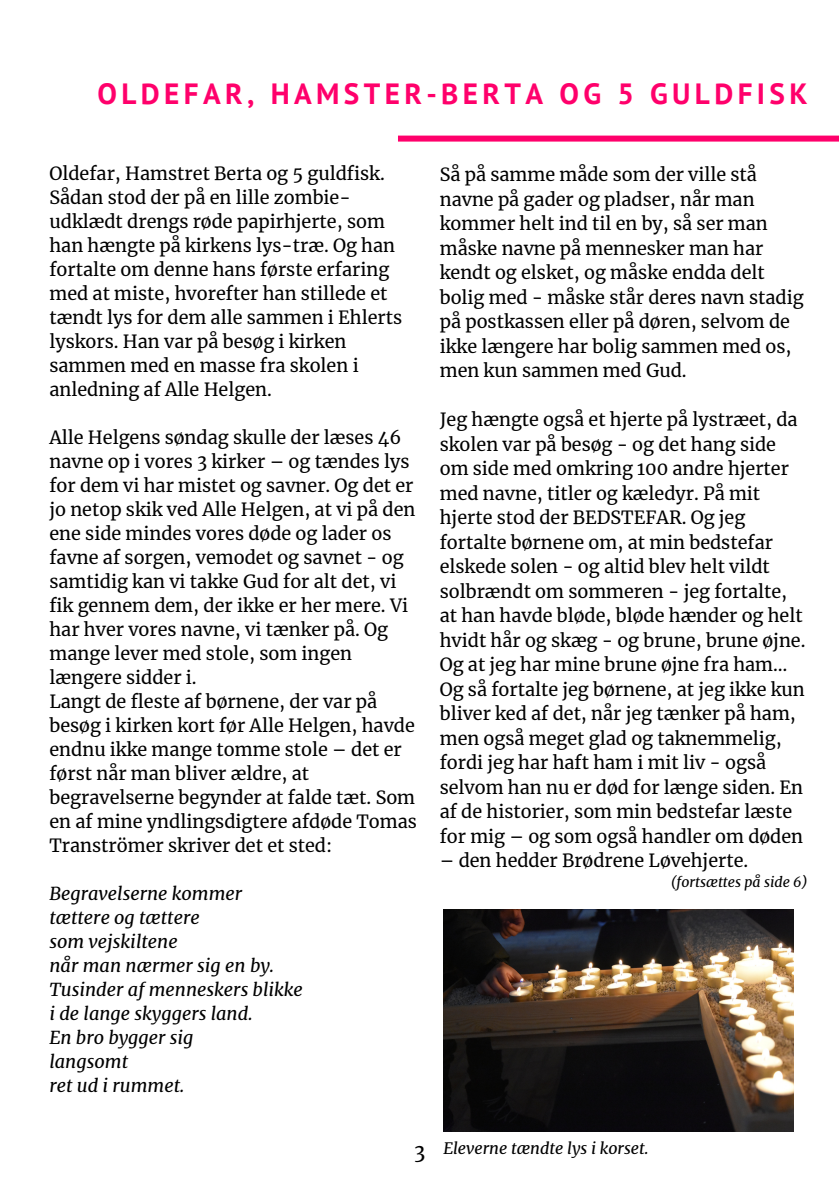
<style>
.page{position:relative;width:839px;height:1191px;background:#fff}
.page>*{position:absolute;margin:0;border:0;box-sizing:border-box;transform-origin:0 0}
.t1{font:700 29.2px "PT Sans";letter-spacing:.15em;color:#ff006b}
.t2{font:20px "Merriweather";color:#000}
.t3{font:18px/24px "Merriweather";color:#000}
.t4{font:italic 18px "Merriweather";color:#000}
.t5{font:italic 16px "Merriweather";color:#000}
.t6{font:italic 14px "Merriweather";color:#000}
</style>
<div class="page">
<div style="left:398px;top:136px;width:440px;height:6px;background:#ff006b"></div>
<img style="left:443px;top:909px;width:350px;height:222px">
<p class="t1" style="left:98px;top:74px;width:711px">OLDEFAR, HAMSTER-BERTA OG 5 GULDFISK</p>
<p class="t3" style="left:49px;top:162px;width:354px">Oldefar, Hamstret Berta og 5 guldfisk.<br>Sådan stod der på en lille zombie&shy;udklædt drengs røde papirhjerte, som han hængte på kirkens lys-træ. Og han fortalte om denne hans første erfaring med at miste, hvorefter han stillede et tændt lys for dem alle sammen i Ehlerts lyskors. Han var på besøg i kirken sammen med en masse fra skolen i anledning af Alle Helgen.</p>
<p class="t3" style="left:49px;top:426px;width:367px">Alle Helgens søndag skulle der læses 46 navne op i vores 3 kirker – og tændes lys for dem vi har mistet og savner. Og det er jo netop skik ved Alle Helgen, at vi på den ene side mindes vores døde og lader os favne af sorgen, vemodet og savnet - og samtidig kan vi takke Gud for alt det, vi fik gennem dem, der ikke er her mere. Vi har hver vores navne, vi tænker på. Og mange lever med stole, som ingen længere sidder i.</p>
<p class="t3" style="left:49px;top:690px;width:369px">Langt de fleste af børnene, der var på besøg i kirken kort før Alle Helgen, havde endnu ikke mange tomme stole – det er først når man bliver ældre, at begravelserne begynder at falde tæt. Som en af mine yndlingsdigtere afdøde Tomas Tranströmer skriver det et sted:</p>
<p class="t4" style="left:49px;top:882px;width:194px">Begravelserne kommer</p>
<p class="t4" style="left:49px;top:906px;width:152px">tættere og tættere</p>
<p class="t4" style="left:49px;top:930px;width:130px">som vejskiltene</p>
<p class="t4" style="left:49px;top:954px;width:226px">når man nærmer sig en by.</p>
<p class="t4" style="left:49px;top:978px;width:255px">Tusinder af menneskers blikke</p>
<p class="t4" style="left:49px;top:1002px;width:205px">i de lange skyggers land.</p>
<p class="t4" style="left:49px;top:1026px;width:146px">En bro bygger sig</p>
<p class="t4" style="left:49px;top:1050px;width:80px">langsomt</p>
<p class="t4" style="left:49px;top:1074px;width:137px">ret ud i rummet.</p>
<p class="t3" style="left:440px;top:162px;width:365px;line-height:24.6px">Så på samme måde som der ville stå navne på gader og pladser, når man kommer helt ind til en by, så ser man måske navne på mennesker man har kendt og elsket, og måske endda delt bolig med - måske står deres navn stadig på postkassen eller på døren, selvom de ikke længere har bolig sammen med os, men kun sammen med Gud.</p>
<p class="t3" style="left:440px;top:407px;width:367px;line-height:24.6px">Jeg hængte også et hjerte på lystræet, da skolen var på besøg - og det hang side om side med omkring 100 andre hjerter med navne, titler og kæledyr. På mit hjerte stod der BEDSTEFAR. Og jeg fortalte børnene om, at min bedstefar elskede solen - og altid blev helt vildt solbrændt om sommeren - jeg fortalte, at han havde bløde, bløde hænder og helt hvidt hår og skæg - og brune, brune øjne.<br>Og at jeg har mine brune øjne fra ham…</p>
<p class="t3" style="left:440px;top:677px;width:366px;line-height:24.6px">Og så fortalte jeg børnene, at jeg ikke kun bliver ked af det, når jeg tænker på ham, men også meget glad og taknemmelig, fordi jeg har haft ham i mit liv - også selvom han nu er død for længe siden. En af de historier, som min bedstefar læste for mig – og som også handler om døden</p>
<p class="t3" style="left:440px;top:849px;width:310px">– den hedder Brødrene Løvehjerte.</p>
<p class="t6" style="left:670px;top:873px;width:138px">(fortsættes på side 6)</p>
<p class="t2" style="left:414px;top:1139px;width:13px">3</p>
<p class="t5" style="left:443px;top:1138px;width:207px">Eleverne tændte lys i korset.</p>
</div>
